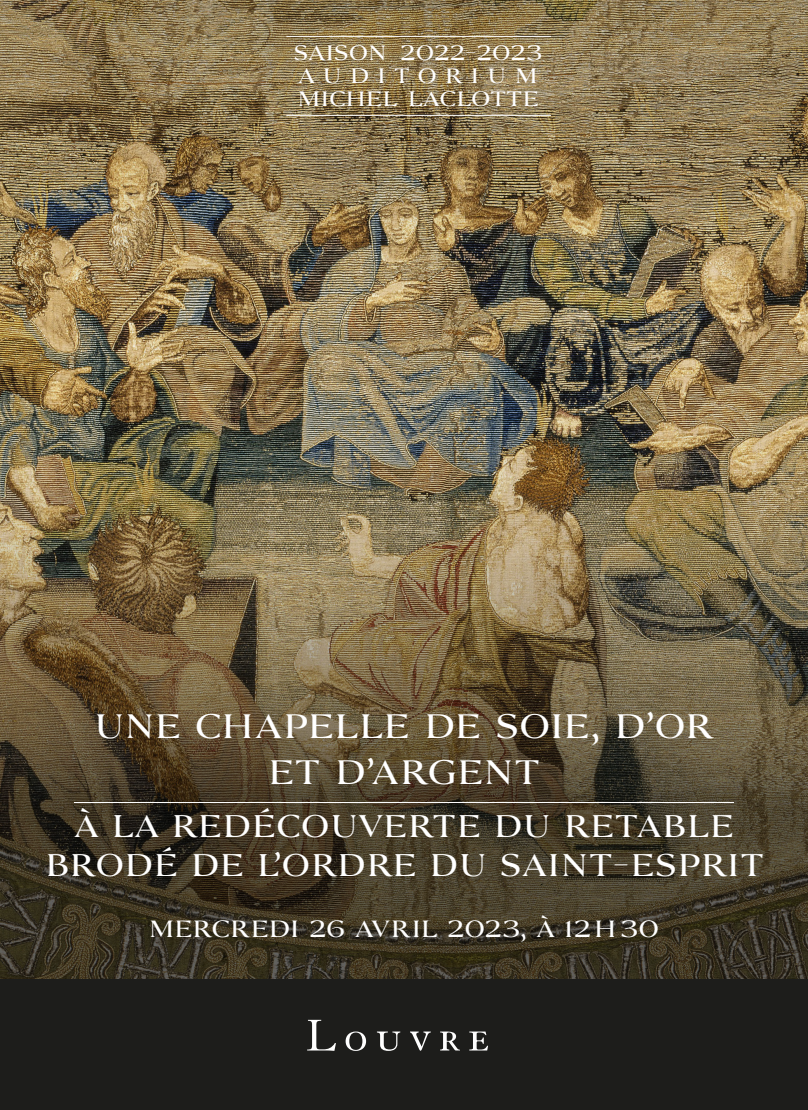
<style>
.page{position:relative;width:808px;height:1110px;background:#fff}
.page>*{position:absolute;margin:0;border:0;box-sizing:border-box;transform-origin:0 0}
.t1{font:33.75px/46.7px "Louvre Serif Med";letter-spacing:-.015em;color:#fff;text-align:center}
.t2{font:31.05px/38.8px "Louvre Serif Med";color:#fff;text-align:center}
.t3{font:23.25px "Louvre Serif Med";letter-spacing:-.015em;color:#fff}
.t4{font:20.7px/23.2px "Louvre Serif Med SC950";letter-spacing:-.01em;color:#fff}
</style>
<div class="page">
<img style="left:0;top:0;width:808px;height:319px">
<img style="left:0;top:319px;width:808px;height:660px">
<hr style="left:286px;top:115px;width:265px;height:1px;background:#fff">
<hr style="left:286px;top:36px;width:265px;height:1px;background:#fff">
<hr style="left:74px;top:802px;width:660px;height:1px;background:#fff">
<div style="left:0;top:979px;width:808px;height:131px;background:#1d1d1b"></div>
<svg style="left:307px;top:1020px;width:29px;height:31px"></svg>
<svg style="left:346px;top:1031px;width:20px;height:20px"></svg>
<svg style="left:377px;top:1031px;width:23px;height:20px"></svg>
<svg style="left:410px;top:1031px;width:21px;height:19px"></svg>
<svg style="left:440px;top:1031px;width:20px;height:19px"></svg>
<svg style="left:469px;top:1031px;width:19px;height:19px"></svg>
<p class="t4" style="left:294px;top:41px;width:250px">SAISON 2022-2023<br>AUDITORIUM<br>MICHEL LACLOTT</p>
<p class="t4" style="left:522px;top:88px;width:18px">E</p>
<p class="t1" style="left:94px;top:703px;width:622px">UNE CHAPELLE DE SOIE, D’OR<br>ET D’ARGENT</p>
<p class="t2" style="left:45px;top:807px;width:721px">À LA REDÉCOUVERTE DU RETABLE<br>BRODÉ DE L’ORDRE DU SAINT-ESPRIT</p>
<p class="t3" style="left:148px;top:913px;width:512px">MERCREDI 26 AVRIL 2023, À 12H30</p>
</div>
